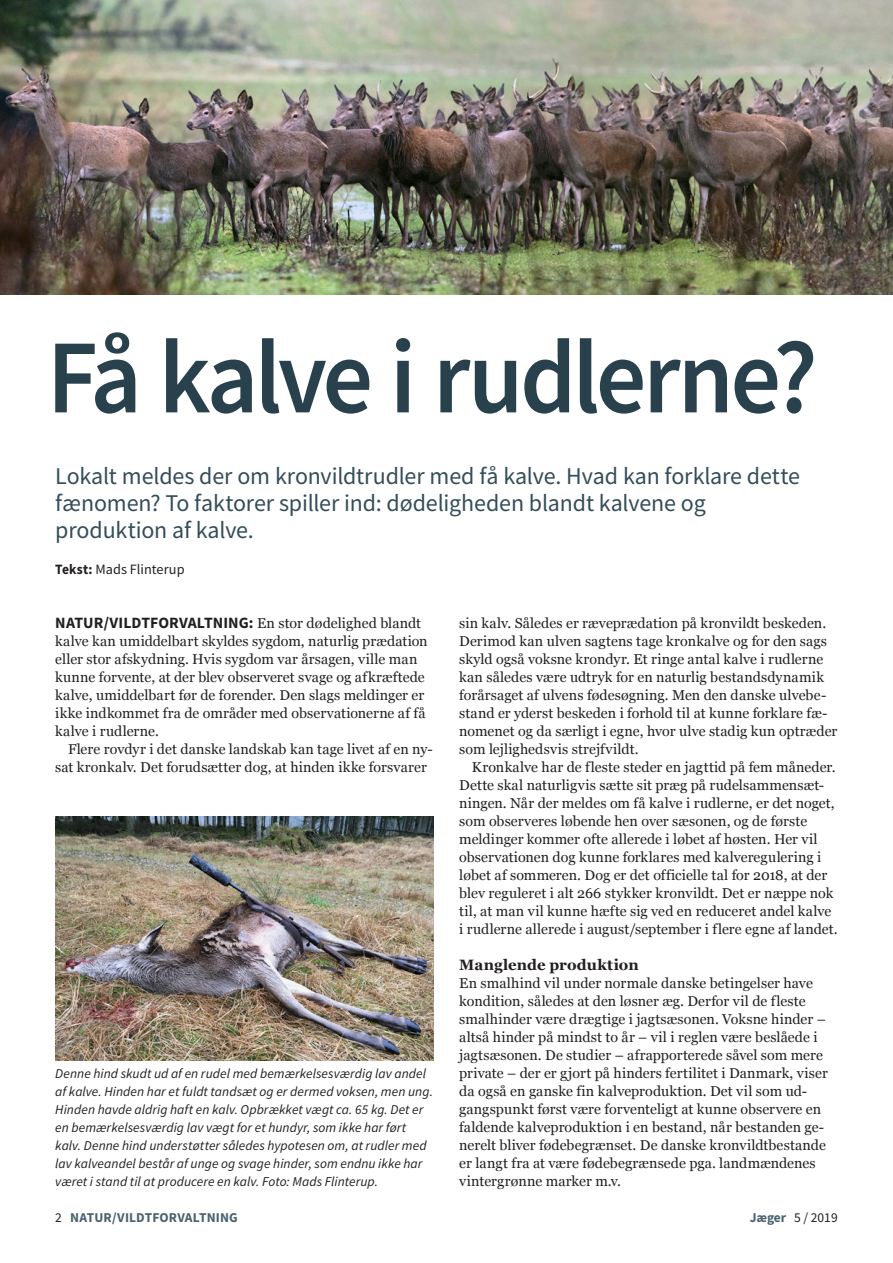
<style>
.page{position:relative;width:893px;height:1263px;background:#fff}
.page>*{position:absolute;margin:0;border:0;box-sizing:border-box;transform-origin:0 0}
.t1{font:600 105px "Source Sans Pro";letter-spacing:-.035em;color:#28414d;scale:.95 1}
.t2{font:24px/27px "Source Sans Pro";letter-spacing:-.005em;color:#344d59}
.t3{font:700 15.75px "Source Sans Pro";letter-spacing:.005em;color:#231f20}
.t4{font:700 15px "Georgia";color:#231f20}
.t5{font:14.25px/18px "Georgia";letter-spacing:.005em;color:#231f20}
.t6{font:14.25px "Source Sans Pro";color:#231f20}
.t7{font:italic 13.5px/18px "Source Sans Pro";letter-spacing:.005em;color:#231f20}
.t8{font:700 13.5px "Source Sans Pro";letter-spacing:.01em;color:#4a626e}
.t9{font:13.5px "Source Sans Pro";color:#231f20}
.s1{font-weight:700}
.s2{font-family:"Georgia";font-weight:400;font-size:14.25px}
.s3{font-weight:400;color:#231f20}
.s4{font-weight:700;color:#4a626e}
</style>
<div class="page">
<img style="left:55px;top:817px;width:379px;height:243px">
<img style="left:0;top:0;width:893px;height:295px">
<h1 class="t1" style="left:47px;top:308px;width:813px">Få kalve i rudlerne?</h1>
<h2 class="t2" style="left:55px;top:463px;width:746px">Lokalt meldes der om kronvildtrudler med få kalve. Hvad kan forklare dette fænomen? To faktorer spiller ind: dødeligheden blandt kalvene og produktion af kalve.</h2>
<p class="t6" style="left:55px;top:561px;width:131px"><span class="s1">Tekst:</span> Mads Flinterup</p>
<p class="t3" style="left:55px;top:612px;width:367px">NATUR/VILDTFORVALTNING: <span class="s2">En stor dødelighed blandt</span></p>
<p class="t5" style="left:55px;top:633px;width:374px">kalve kan umiddelbart skyldes sygdom, naturlig prædation eller stor afskydning. Hvis sygdom var årsagen, ville man kunne forvente, at der blev observeret svage og afkræftede kalve, umiddelbart før de forender. Den slags meldinger er ikke indkommet fra de områder med observationerne af få kalve i rudlerne.</p>
<p class="t5" style="left:55px;top:741px;width:379px;text-indent:13px">Flere rovdyr i det danske landskab kan tage livet af en ny&shy;sat kronkalv. Det forudsætter dog, at hinden ikke forsvarer</p>
<p class="t5" style="left:459px;top:615px;width:380px">sin kalv. Således er ræveprædation på kronvildt beskeden.<br>Derimod kan ulven sagtens tage kronkalve og for den sags skyld også voksne krondyr. Et ringe antal kalve i rudlerne kan således være udtryk for en naturlig bestandsdynamik forårsaget af ulvens fødesøgning. Men den danske ulvebe&shy;stand er yderst beskeden i forhold til at kunne forklare fæ&shy;nomenet og da særligt i egne, hvor ulve stadig kun optræder som lejlighedsvis strejfvildt.</p>
<p class="t5" style="left:459px;top:759px;width:380px;text-indent:13px">Kronkalve har de fleste steder en jagttid på fem måneder.<br>Dette skal naturligvis sætte sit præg på rudelsammensæt&shy;ningen. Når der meldes om få kalve i rudlerne, er det noget, som observeres løbende hen over sæsonen, og de første meldinger kommer ofte allerede i løbet af høsten. Her vil observationen dog kunne forklares med kalveregulering i løbet af sommeren. Dog er det officielle tal for 2018, at der blev reguleret i alt 266 stykker kronvildt. Det er næppe nok til, at man vil kunne hæfte sig ved en reduceret andel kalve i rudlerne allerede i august/september i flere egne af landet.</p>
<p class="t4" style="left:459px;top:955px;width:181px">Manglende produktion</p>
<p class="t5" style="left:459px;top:975px;width:370px">En smalhind vil under normale danske betingelser have kondition, således at den løsner æg. Derfor vil de fleste smalhinder være drægtige i jagtsæsonen. Voksne hinder – altså hinder på mindst to år – vil i reglen være beslåede i jagtsæsonen. De studier – afrapporterede såvel som mere private – der er gjort på hinders fertilitet i Danmark, viser da også en ganske fin kalveproduktion. Det vil som ud&shy;gangspunkt først være forventeligt at kunne observere en faldende kalveproduktion i en bestand, når bestanden ge&shy;nerelt bliver fødebegrænset. De danske kronvildtbestande er langt fra at være fødebegrænsede pga. landmændenes vintergrønne marker m.v.</p>
<p class="t7" style="left:55px;top:1065px;width:379px">Denne hind skudt ud af en rudel med bemærkelsesværdig lav andel af kalve. Hinden har et fuldt tandsæt og er dermed voksen, men ung.<br>Hinden havde aldrig haft en kalv. Opbrækket vægt ca. 65 kg. Det er en bemærkelsesværdig lav vægt for et hundyr, som ikke har ført kalv. Denne hind understøtter således hypotesen om, at rudler med lav kalveandel består af unge og svage hinder, som endnu ikke har været i stand til at producere en kalv. Foto: Mads Flinterup.</p>
<p class="t8" style="left:55px;top:1208px;width:184px"><span class="s3">2</span> NATUR/VILDTFORVALTNING</p>
<p class="t9" style="left:750px;top:1209px;width:89px"><span class="s4">Jæger</span> 5 / 2019</p>
</div>
